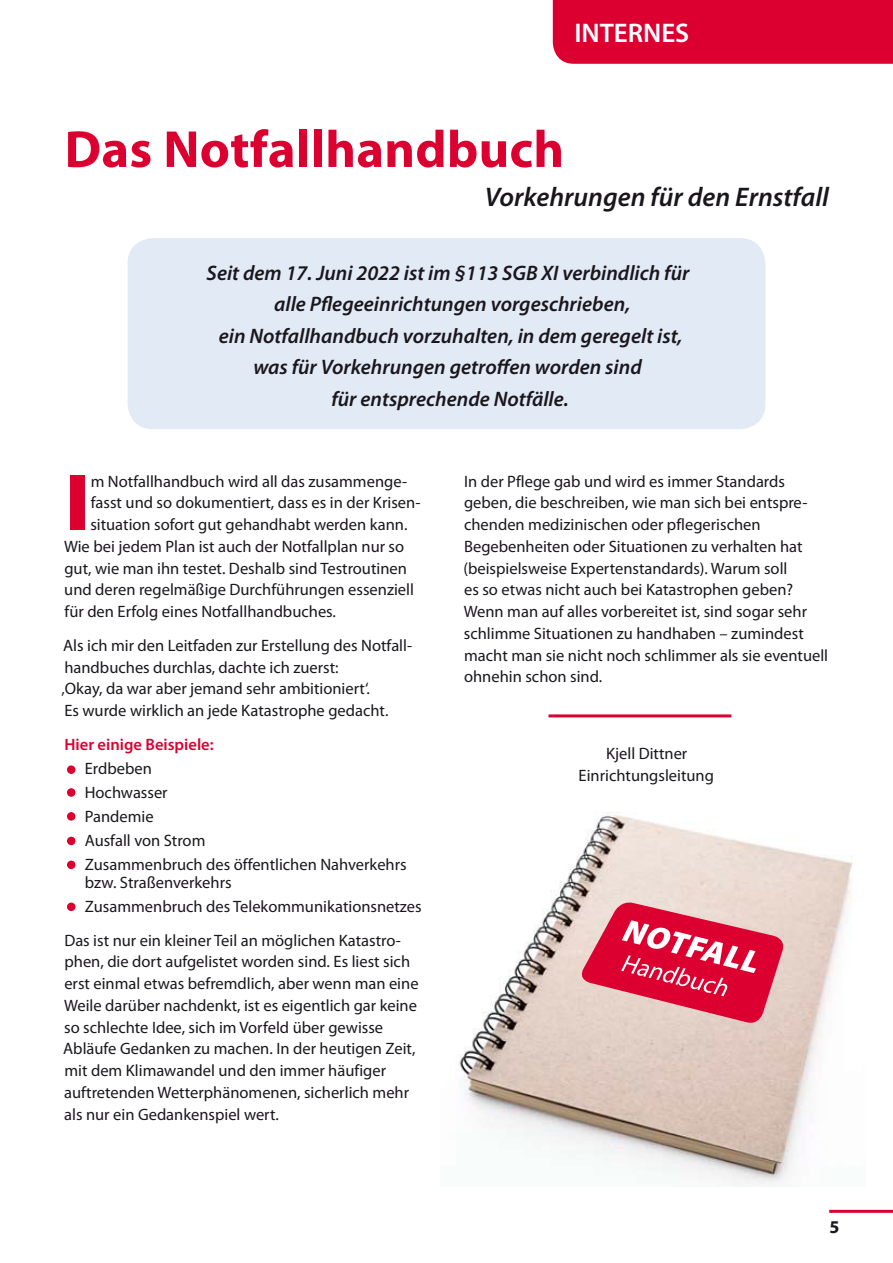
<style>
.page{position:relative;width:893px;height:1263px;background:#fff}
.page>*{position:absolute;margin:0;border:0;box-sizing:border-box;transform-origin:0 0}
.t1{font:900 81px "Myriad Pro";color:#dc0031}
.t2{font:700 52.5px "Myriad Pro";letter-spacing:.005em;color:#dc0031}
.t3{font:italic 600 27px "Myriad Pro";color:#1a171c}
.t4{font:600 27px "Myriad Pro";color:#fff}
.t5{font:italic 600 21px/31.5px "Myriad Pro";color:#1a171c;text-align:center}
.t6{font:16.5px/21.8px "Myriad Pro";color:#1a171c}
.t7{font:600 16.5px "Myriad Pro";color:#dc0031}
</style>
<div class="page">
<hr style="left:829px;top:1210px;width:64px;height:3px;background:#dc0031">
<div style="left:553px;top:0;width:340px;height:64px;background:#dc0031"></div>
<div style="left:128px;top:238px;width:637px;height:191px;background:#e2eaf5;border-radius:26px"></div>
<hr style="left:549px;top:714px;width:182px;height:3px;background:#dc0031">
<div style="left:67px;top:765px;width:8px;height:9px;background:#dc0031;border-radius:50%"></div>
<div style="left:67px;top:788px;width:8px;height:9px;background:#dc0031;border-radius:50%"></div>
<div style="left:67px;top:812px;width:8px;height:9px;background:#dc0031;border-radius:50%"></div>
<div style="left:67px;top:837px;width:8px;height:8px;background:#dc0031;border-radius:50%"></div>
<img style="left:458px;top:812px;width:395px;height:374px">
<svg style="left:577px;top:900px;width:209px;height:125px;background:#e3687f"></svg>
<div style="left:67px;top:860px;width:8px;height:9px;background:#dc0031;border-radius:50%"></div>
<div style="left:67px;top:902px;width:8px;height:9px;background:#dc0031;border-radius:50%"></div>
<h3 class="t4" style="left:574px;top:19px;width:116px">INTERNES</h3>
<h2 class="t2" style="left:65px;top:129px;width:501px">Das Notfallhandbuch</h2>
<h3 class="t3" style="left:485px;top:186px;width:345px">Vorkehrungen für den Ernstfall</h3>
<p class="t5" style="left:207px;top:259px;width:484px">Seit dem 17. Juni 2022 ist im §113 SGB XI verbindlich für alle Pflegeeinrichtungen vorgeschrieben,<br>ein Notfallhandbuch vorzuhalten, in dem geregelt ist, was für Vorkehrungen getroffen worden sind<br>für entsprechende Notfälle.</p>
<h1 class="t1" style="left:65px;top:460px;width:26px">I</h1>
<p class="t6" style="left:91px;top:471px;width:318px">m Notfallhandbuch wird all das zusammenge-</p>
<p class="t6" style="left:91px;top:493px;width:331px">fasst und so dokumentiert, dass es in der Krisen-</p>
<p class="t6" style="left:90px;top:514px;width:319px">situation sofort gut gehandhabt werden kann.</p>
<p class="t6" style="left:64px;top:536px;width:342px">Wie bei jedem Plan ist auch der Notfallplan nur so</p>
<p class="t6" style="left:64px;top:558px;width:344px">gut, wie man ihn testet. Deshalb sind Testroutinen</p>
<p class="t6" style="left:64px;top:580px;width:351px">und deren regelmäßige Durchführungen essenziell</p>
<p class="t6" style="left:65px;top:601px;width:273px">für den Erfolg eines Notfallhandbuches.</p>
<p class="t6" style="left:61px;top:635px;width:352px">Als ich mir den Leitfaden zur Erstellung des Notfall&shy;handbuches durchlas, dachte ich zuerst:<br>‚Okay, da war aber jemand sehr ambitioniert‘.<br>Es wurde wirklich an jede Katastrophe gedacht.</p>
<p class="t7" style="left:64px;top:736px;width:151px">Hier einige Beispiele:</p>
<p class="t6" style="left:85px;top:757px;width:323px;line-height:24px">Erdbeben<br>Hochwasser<br>Pandemie<br>Ausfall von Strom<br>Zusammenbruch des öffentlichen Nahverkehrs</p>
<p class="t6" style="left:85px;top:871px;width:338px;line-height:24px">bzw. Straßenverkehrs<br>Zusammenbruch des Telekommunikationsnetzes</p>
<p class="t6" style="left:63px;top:930px;width:357px">Das ist nur ein kleiner Teil an möglichen Katastro&shy;phen, die dort aufgelistet worden sind. Es liest sich erst einmal etwas befremdlich, aber wenn man eine Weile darüber nachdenkt, ist es eigentlich gar keine so schlechte Idee, sich im Vorfeld über gewisse Abläufe Gedanken zu machen. In der heutigen Zeit, mit dem Klimawandel und den immer häufiger auftretenden Wetterphänomenen, sicherlich mehr als nur ein Gedankenspiel wert.</p>
<p class="t6" style="left:463px;top:471px;width:366px">In der Pflege gab und wird es immer Standards geben, die beschreiben, wie man sich bei entspre&shy;chenden medizinischen oder pflegerischen Begebenheiten oder Situationen zu verhalten hat (beispielsweise Expertenstandards). Warum soll<br>es so etwas nicht auch bei Katastrophen geben?<br>Wenn man auf alles vorbereitet ist, sind sogar sehr schlimme Situationen zu handhaben – zumindest macht man sie nicht noch schlimmer als sie eventuell ohnehin schon sind.</p>
<p class="t6" style="left:579px;top:743px;width:137px;text-align:center">Kjell Dittner<br>Einrichtungsleitung</p>
</div>
